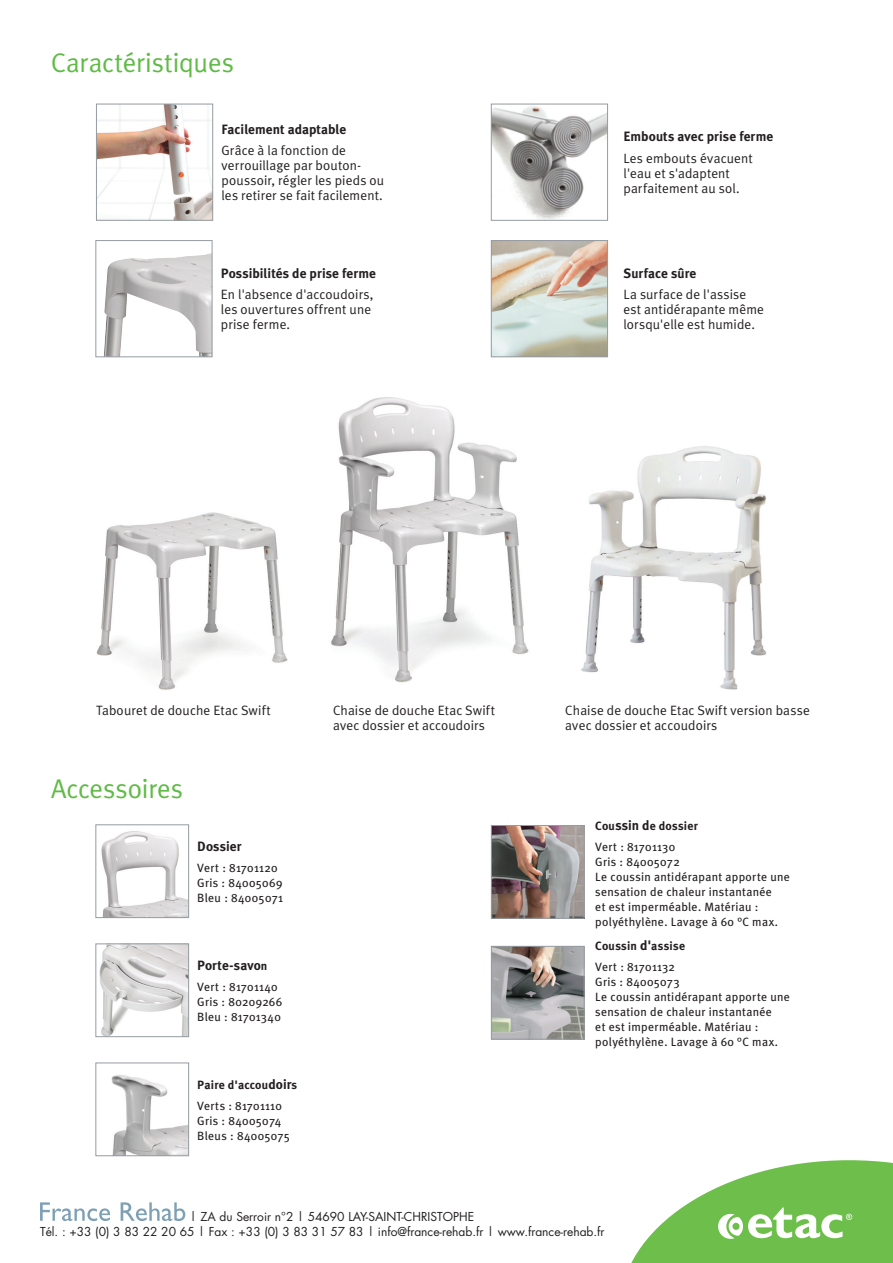
<style>
.page{position:relative;width:893px;height:1263px;background:#fff}
.page>*{position:absolute;margin:0;border:0;box-sizing:border-box;transform-origin:0 0}
.t1{font:27px "Meta Plus Normal";letter-spacing:-.01em;color:#60bb46}
.t2{font:13.5px/15px "Meta Plus Normal";letter-spacing:.01em;color:#231f20}
.t3{font:700 13.5px "Meta Plus";letter-spacing:.005em;color:#231f20}
.t4{font:12px/15px "Meta Plus";letter-spacing:.025em;color:#231f20}
.t5{font:12px/15px "Futura";color:#231f20}
.t6{font:700 12px/21.3px "Meta Plus";letter-spacing:.02em;color:#231f20}
.s1{font-size:12px}
.s2{font-weight:700}
.s3{font-weight:700;font-size:13.5px}
.s4{font-size:13.5px}
.s5{font-weight:400}
</style>
<div class="page">
<svg style="left:40px;top:1202px;width:70px;height:19px"></svg>
<svg style="left:121px;top:1202px;width:64px;height:19px"></svg>
<svg style="left:631px;top:1160px;width:262px;height:103px"></svg>
<img style="left:331px;top:397px;width:198px;height:286px">
<img style="left:96px;top:512px;width:192px;height:178px">
<img style="left:581px;top:446px;width:185px;height:244px">
<img style="left:98px;top:106px;width:113px;height:113px">
<div style="left:96px;top:104px;width:117px;height:117px;border:1px solid #959ca1"></div>
<img style="left:104px;top:253px;width:106px;height:102px">
<div style="left:95px;top:240px;width:117px;height:117px;border:1px solid #959ca1"></div>
<img style="left:493px;top:242px;width:113px;height:113px">
<div style="left:491px;top:240px;width:117px;height:117px;border:1px solid #959ca1"></div>
<img style="left:493px;top:106px;width:113px;height:113px">
<div style="left:491px;top:104px;width:117px;height:117px;border:1px solid #959ca1"></div>
<img style="left:493px;top:827px;width:89px;height:90px">
<div style="left:491px;top:825px;width:93px;height:94px;border:1px solid #959ca1"></div>
<img style="left:493px;top:948px;width:89px;height:89px">
<div style="left:491px;top:946px;width:93px;height:93px;border:1px solid #959ca1"></div>
<img style="left:101px;top:831px;width:86px;height:85px">
<div style="left:95px;top:824px;width:94px;height:94px;border:1px solid #959ca1"></div>
<img style="left:99px;top:945px;width:88px;height:90px">
<div style="left:95px;top:943px;width:94px;height:94px;border:1px solid #959ca1"></div>
<img style="left:111px;top:1075px;width:76px;height:79px">
<div style="left:95px;top:1062px;width:94px;height:94px;border:1px solid #959ca1"></div>
<h1 class="t1" style="left:51px;top:47px;width:184px">Caractéristiques</h1>
<p class="t3" style="left:221px;top:121px;width:126px">Facilement adaptable</p>
<p class="t2" style="left:221px;top:143px;width:164px">Grâce à la fonction de verrouillage par bouton&shy;poussoir, régler les pieds ou les retirer se fait facilement.</p>
<p class="t3" style="left:221px;top:265px;width:157px">Possibilités de prise ferme</p>
<p class="t2" style="left:221px;top:287px;width:154px">En l'absence d'accoudoirs, les ouvertures offrent une prise ferme.</p>
<p class="t3" style="left:623px;top:129px;width:151px">Embouts avec prise ferme</p>
<p class="t2" style="left:623px;top:150px;width:131px">Les embouts évacuent l'eau et s'adaptent parfaitement au sol.</p>
<p class="t3" style="left:623px;top:265px;width:74px">Surface sûre</p>
<p class="t2" style="left:623px;top:287px;width:142px">La surface de l'assise est antidérapante même lorsqu'elle est humide.</p>
<p class="t2" style="left:96px;top:703px;width:176px">Tabouret de douche Etac Swift</p>
<p class="t2" style="left:565px;top:702px;width:246px">Chaise de douche Etac Swift version basse avec dossier et accoudoirs</p>
<p class="t2" style="left:333px;top:703px;width:164px">Chaise de douche Etac Swift avec dossier et accoudoirs</p>
<h1 class="t1" style="left:51px;top:773px;width:133px">Accessoires</h1>
<p class="t3" style="left:197px;top:838px;width:46px">Dossier</p>
<p class="t4" style="left:197px;top:860px;width:87px">Vert : 81701120<br>Gris : 84005069<br>Bleu : 84005071</p>
<p class="t3" style="left:197px;top:957px;width:72px">Porte-savo<span class="s1">n</span></p>
<p class="t4" style="left:197px;top:979px;width:87px">Vert : 81701140<br>Gris : 80209266<br>Bleu : 81701340</p>
<p class="t4" style="left:197px;top:1074px;width:102px;line-height:21.5px"><span class="s2">Paire d'accou</span><span class="s3">doir</span><span class="s2">s<br></span>Verts : 81701110</p>
<p class="t4" style="left:197px;top:1113px;width:94px">Gris : 84005074<br>Bleus : 84005075</p>
<p class="t4" style="left:595px;top:815px;width:104px;line-height:21.5px"><span class="s2">Cou</span><span class="s3">ssin d</span><span class="s2">e dossier<br></span>Vert : 81701130</p>
<p class="t4" style="left:595px;top:854px;width:196px">Gris : 84005072<br>Le coussin antidérapant apporte une sensation de chaleur instantanée<br>et est imperméable. Matériau : polyéthylène. Lavage à 60 °C max.</p>
<p class="t6" style="left:595px;top:935px;width:91px">Coussin <span class="s4">d'</span>assise<br><span class="s5">Vert : 81701132</span></p>
<p class="t4" style="left:595px;top:974px;width:196px">Gris : 84005073<br>Le coussin antidérapant apporte une sensation de chaleur instantanée<br>et est imperméable. Matériau : polyéthylène. Lavage à 60 °C max.</p>
<p class="t5" style="left:40px;top:1209px;width:566px;text-indent:150px">| ZA du Serroir n°2 | 54690 LAY-SAINT-CHRISTOPHE<br>Tél. : +33 (0) 3 83 22 20 65 | Fax : +33 (0) 3 83 31 57 83 | info@france-rehab.fr | www.france-rehab.fr</p>
</div>
